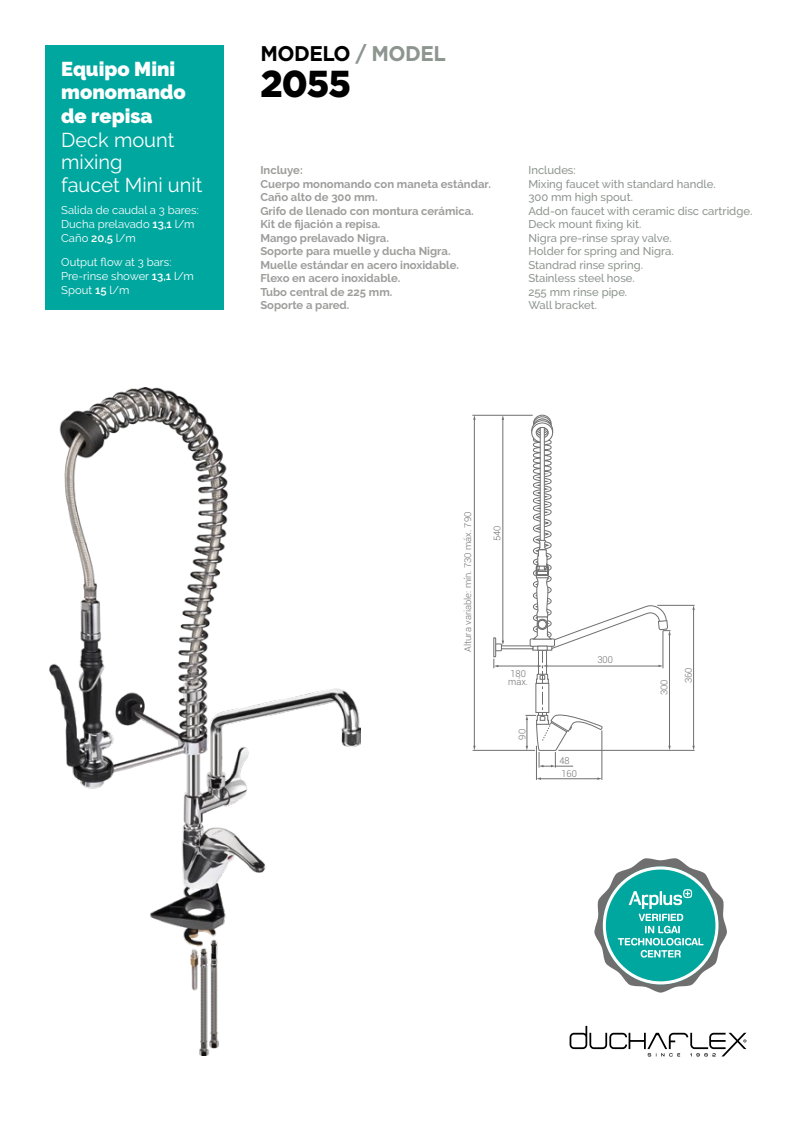
<style>
.page{position:relative;width:798px;height:1134px;background:#fff}
.page>*{position:absolute;margin:0;border:0;box-sizing:border-box;transform-origin:0 0}
.t1{font:900 37.5px "Gotham";color:#000;scale:.95 1}
.t2{font:700 21.25px "Gotham";letter-spacing:-.025em;color:#000;scale:.95 1}
.t3{font:20px/22.5px "Raleway";color:#fff}
.t4{font:900 20px/23.2px "Raleway";color:#fff}
.t5{font:700 11.25px/13.5px "Raleway";color:#9d9d9c}
.t6{font:500 11.25px/13.5px "Raleway";color:#8d958f}
.t7{font:11.25px/13.8px "Raleway";color:#fff}
.t8{font:300 9.38px/8.1px "Roboto";color:#706f6f}
.t9{font:300 9.25px "Roboto";color:#706f6f}
.s1{font-weight:600}
.s2{color:#8d958f}
</style>
<div class="page">
<svg style="left:569px;top:1026px;width:177px;height:30px"></svg>
<div style="left:45px;top:45px;width:178px;height:264px;background:#00a79f"></div>
<svg style="left:594px;top:858px;width:133px;height:134px"></svg>
<img style="left:50px;top:388px;width:310px;height:667px">
<hr style="left:472px;top:750px;width:63px;height:1px;background:#706f6f">
<hr style="left:474px;top:419px;width:1px;height:328px;background:#706f6f">
<hr style="left:558px;top:750px;width:136px;height:1px;background:#706f6f">
<hr style="left:693px;top:609px;width:1px;height:138px;background:#706f6f">
<hr style="left:657px;top:605px;width:37px;height:1px;background:#706f6f">
<hr style="left:540px;top:778px;width:58px;height:1px;background:#706f6f">
<hr style="left:601px;top:730px;width:1px;height:50px;background:#706f6f">
<hr style="left:536px;top:746px;width:1px;height:34px;background:#706f6f">
<div style="left:501px;top:646px;width:32px;height:3px;background:#fff;border:1px solid #706f6f"></div>
<hr style="left:472px;top:415px;width:60px;height:1px;background:#706f6f">
<hr style="left:502px;top:419px;width:1px;height:222px;background:#706f6f">
<hr style="left:497px;top:666px;width:41px;height:1px;background:#706f6f">
<svg style="left:525px;top:415px;width:145px;height:353px"></svg>
<svg style="left:493px;top:637px;width:11px;height:31px"></svg>
<svg style="left:537px;top:646px;width:10px;height:4px"></svg>
<h3 class="t4" style="left:61px;top:58px;width:126px">Equipo Mini monomando de repisa</h3>
<h3 class="t3" style="left:61px;top:129px;width:143px">Deck mount mixing<br>faucet Mini unit</h3>
<p class="t7" style="left:61px;top:203px;width:139px">Salida de caudal a 3 bares:<br>Ducha prelavado <span class="s1">13,1</span> l/m<br>Caño <span class="s1">20,5</span> l/m</p>
<p class="t7" style="left:61px;top:256px;width:134px">Output flow at 3 bars:<br>Pre-rinse shower <span class="s1">13,1</span> l/m<br>Spout <span class="s1">15</span> l/m</p>
<h2 class="t2" style="left:260px;top:40px;width:197px">MODELO <span class="s2">/ MODEL</span></h2>
<h1 class="t1" style="left:260px;top:58px;width:97px">2055</h1>
<p class="t5" style="left:260px;top:163px;width:232px">Incluye:<br>Cuerpo monomando con maneta estándar.<br>Caño alto de 300 mm.<br>Grifo de llenado con montura cerámica.<br>Kit de fijación a repisa.<br>Mango prelavado Nigra.<br>Soporte para muelle y ducha Nigra.<br>Muelle estándar en acero inoxidable.<br>Flexo en acero inoxidable.<br>Tubo central de 225 mm.<br>Soporte a pared.</p>
<p class="t6" style="left:528px;top:163px;width:225px">Includes:<br>Mixing faucet with standard handle.<br>300 mm high spout.<br>Add-on faucet with ceramic disc cartridge.<br>Deck mount fixing kit.<br>Nigra pre-rinse spray valve.<br>Holder for spring and Nigra.<br>Standrad rinse spring.<br>Stainless steel hose.<br>255 mm rinse pipe.<br>Wall bracket.</p>
<p class="t9" style="left:461px;top:652px;width:141px;rotate:-90deg">Altura variable: mín. 730 máx. 790</p>
<p class="t9" style="left:490px;top:541px;width:17px;rotate:-90deg">540</p>
<p class="t8" style="left:508px;top:669px;width:21px">180 máx.</p>
<p class="t9" style="left:515px;top:740px;width:12px;rotate:-90deg">90</p>
<p class="t8" style="left:597px;top:656px;width:17px">300</p>
<p class="t8" style="left:559px;top:757px;width:12px">48</p>
<p class="t8" style="left:561px;top:769px;width:17px">160</p>
<p class="t9" style="left:657px;top:695px;width:17px;rotate:-90deg">300</p>
<p class="t9" style="left:682px;top:683px;width:17px;rotate:-90deg">360</p>
</div>
